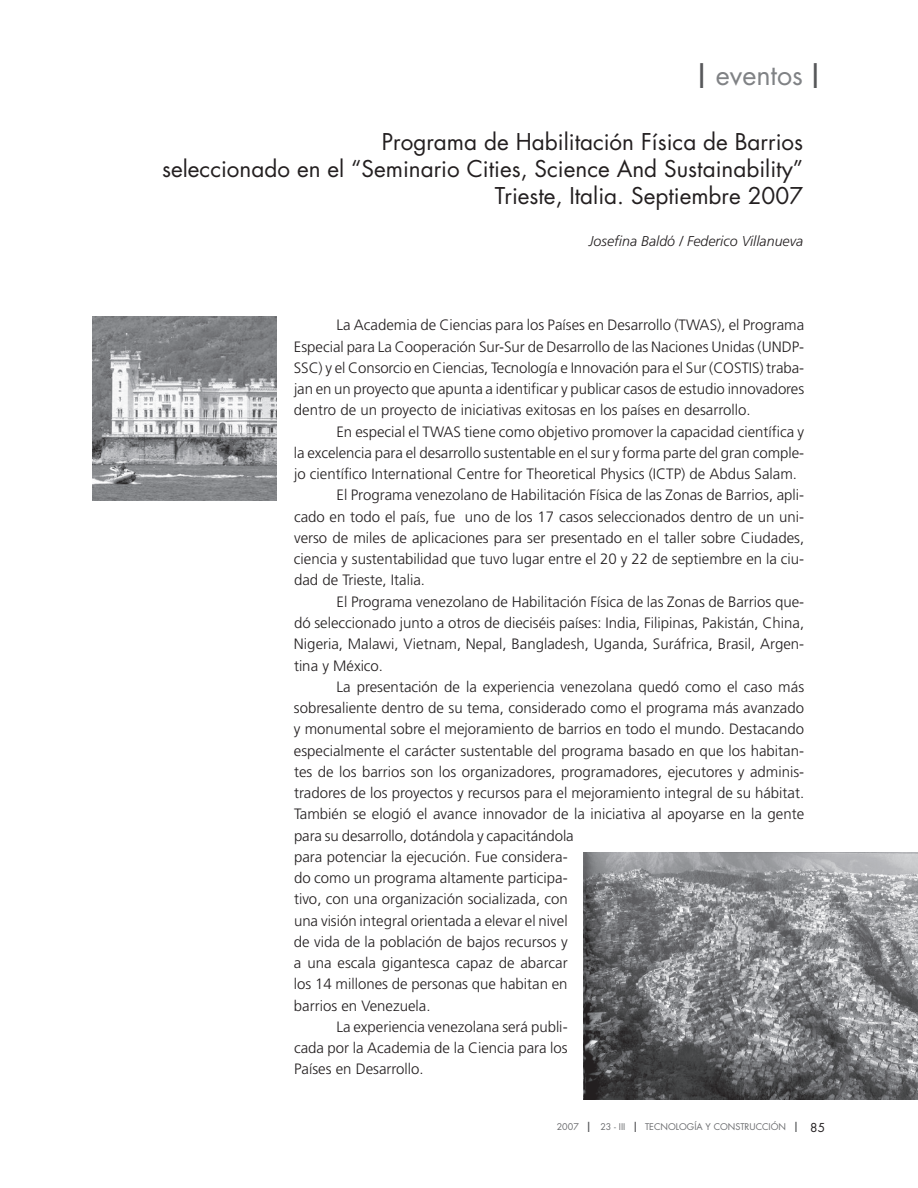
<style>
.page{position:relative;width:918px;height:1188px;background:#fff}
.page>*{position:absolute;margin:0;border:0;box-sizing:border-box;transform-origin:0 0}
.t1{font:27px "Futura";color:#808285}
.t2{font:22.5px/27px "Futura";color:#231f20;text-align:right}
.t3{font:300 15px/21.3px "Frutiger";color:#231f20;text-align:justify}
.t4{font:italic 300 14.25px "Frutiger";color:#231f20}
.t5{font:9px "Futura";color:#6c6d70}
.s1{font-size:33px;color:#57585a}
.s2{font-size:13.5px;color:#57585a}
.s3{font-size:12px;color:#231f20}
</style>
<div class="page">
<img style="left:92px;top:317px;width:185px;height:184px">
<img style="left:583px;top:853px;width:335px;height:247px">
<h1 class="t1" style="left:698px;top:58px;width:123px"><span class="s1">I</span> eventos <span class="s1">I</span></h1>
<h2 class="t2" style="left:162px;top:129px;width:643px">Programa de Habilitación Física de Barrios<br>seleccionado en el “Seminario Cities, Science And Sustainability”<br>Trieste, Italia. Septiembre 2007</h2>
<p class="t4" style="left:589px;top:233px;width:216px">Josefina Baldó / Federico Villanueva</p>
<p class="t3" style="left:294px;top:315px;width:512px;text-indent:43px">La Academia de Ciencias para los Países en Desarrollo (TWAS), el Programa Especial para La Cooperación Sur-Sur de Desarrollo de las Naciones Unidas (UNDP-SSC) y el Consorcio en Ciencias, Tecnología e Innovación para el Sur (COSTIS) traba&shy;jan en un proyecto que apunta a identificar y publicar casos de estudio innovadores dentro de un proyecto de iniciativas exitosas en los países en desarrollo.</p>
<p class="t3" style="left:336px;top:421px;width:469px">En especial el TWAS tiene como objetivo promover la capacidad científica y</p>
<p class="t3" style="left:294px;top:442px;width:512px">la excelencia para el desarrollo sustentable en el sur y forma parte del gran comple-</p>
<p class="t3" style="left:294px;top:463px;width:505px">jo científico International Centre for Theoretical Physics (ICTP) de Abdus Salam.</p>
<p class="t3" style="left:337px;top:485px;width:469px">El Programa venezolano de Habilitación Física de las Zonas de Barrios, apli-</p>
<p class="t3" style="left:294px;top:506px;width:512px">cado en todo el país, fue uno de los 17 casos seleccionados dentro de un uni-</p>
<p class="t3" style="left:294px;top:527px;width:512px">verso de miles de aplicaciones para ser presentado en el taller sobre Ciudades,</p>
<p class="t3" style="left:294px;top:548px;width:512px">ciencia y sustentabilidad que tuvo lugar entre el 20 y 22 de septiembre en la ciu-</p>
<p class="t3" style="left:294px;top:570px;width:133px">dad de Trieste, Italia.</p>
<p class="t3" style="left:337px;top:591px;width:469px">El Programa venezolano de Habilitación Física de las Zonas de Barrios que-</p>
<p class="t3" style="left:294px;top:612px;width:512px">dó seleccionado junto a otros de dieciséis países: India, Filipinas, Pakistán, China,</p>
<p class="t3" style="left:294px;top:633px;width:512px">Nigeria, Malawi, Vietnam, Nepal, Bangladesh, Uganda, Suráfrica, Brasil, Argen-</p>
<p class="t3" style="left:294px;top:655px;width:91px">tina y México.</p>
<p class="t3" style="left:337px;top:676px;width:469px">La presentación de la experiencia venezolana quedó como el caso más</p>
<p class="t3" style="left:294px;top:697px;width:512px">sobresaliente dentro de su tema, considerado como el programa más avanzado</p>
<p class="t3" style="left:294px;top:718px;width:512px">y monumental sobre el mejoramiento de barrios en todo el mundo. Destacando</p>
<p class="t3" style="left:294px;top:740px;width:512px">especialmente el carácter sustentable del programa basado en que los habitan-</p>
<p class="t3" style="left:294px;top:761px;width:512px">tes de los barrios son los organizadores, programadores, ejecutores y adminis-</p>
<p class="t3" style="left:294px;top:782px;width:512px">tradores de los proyectos y recursos para el mejoramiento integral de su hábitat.</p>
<p class="t3" style="left:294px;top:803px;width:512px">También se elogió el avance innovador de la iniciativa al apoyarse en la gente</p>
<p class="t3" style="left:294px;top:825px;width:281px">para su desarrollo, dotándola y capacitándola</p>
<p class="t3" style="left:294px;top:846px;width:275px">para potenciar la ejecución. Fue considera-</p>
<p class="t3" style="left:294px;top:867px;width:275px">do como un programa altamente participa-</p>
<p class="t3" style="left:294px;top:889px;width:275px">tivo, con una organización socializada, con</p>
<p class="t3" style="left:294px;top:910px;width:275px">una visión integral orientada a elevar el nivel</p>
<p class="t3" style="left:294px;top:931px;width:275px">de vida de la población de bajos recursos y</p>
<p class="t3" style="left:294px;top:952px;width:275px">a una escala gigantesca capaz de abarcar</p>
<p class="t3" style="left:294px;top:974px;width:275px">los 14 millones de personas que habitan en</p>
<p class="t3" style="left:294px;top:995px;width:138px">barrios en Venezuela.</p>
<p class="t3" style="left:336px;top:1016px;width:233px">La experiencia venezolana será publi-</p>
<p class="t3" style="left:294px;top:1037px;width:275px">cada por la Academia de la Ciencia para los</p>
<p class="t3" style="left:294px;top:1059px;width:131px">Países en Desarrollo.</p>
<p class="t5" style="left:557px;top:1121px;width:269px">2007 <span class="s2">I</span> 23 - III <span class="s2">I</span> TECNOLOGÍA Y CONSTRUCCIÓN <span class="s2">I</span> <span class="s3">85</span></p>
</div>
